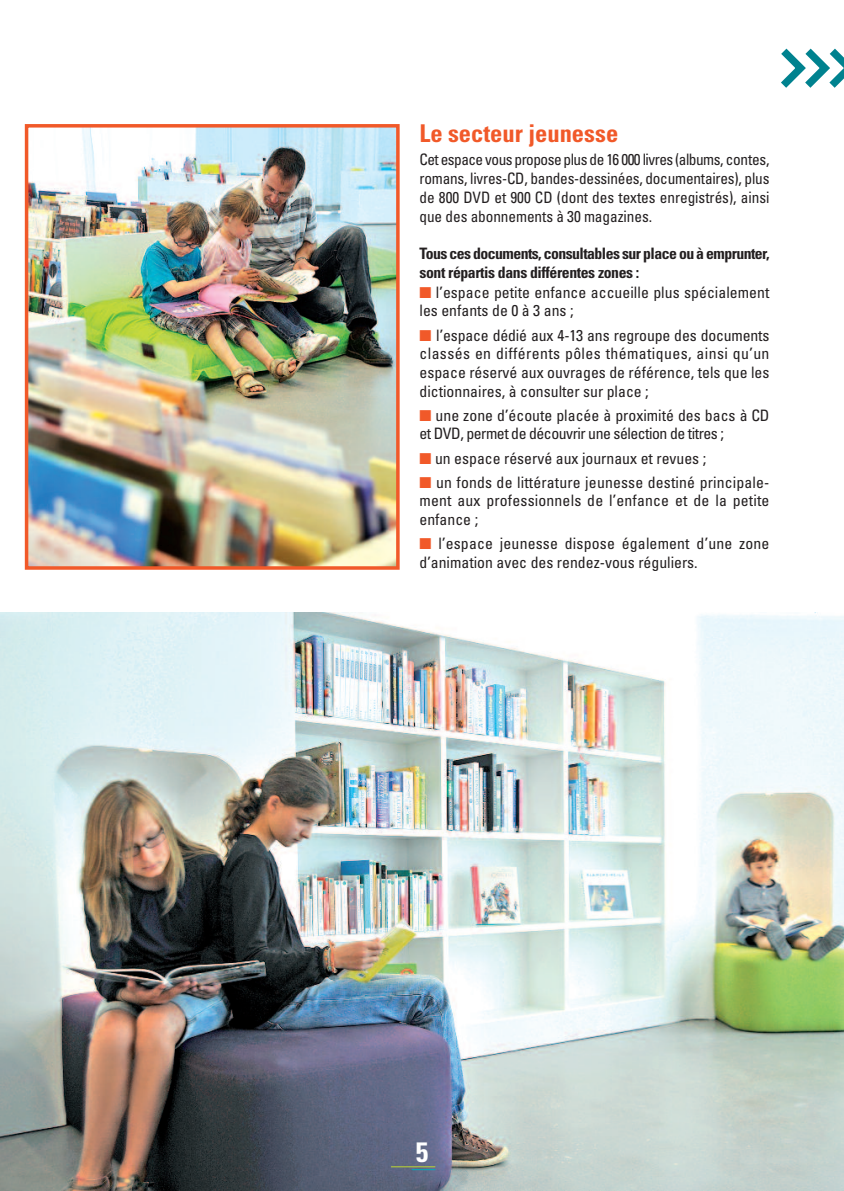
<style>
.page{position:relative;width:844px;height:1191px;background:#fff}
.page>*{position:absolute;margin:0;border:0;box-sizing:border-box;transform-origin:0 0}
.t1{font:700 condensed 28px "Univers";color:#fff}
.t2{font:700 condensed 24.5px "Univers";color:#f15929}
.t3{font:condensed 15.75px/18.9px "Univers";color:#231f20;text-align:justify}
.t4{font:condensed 15.75px/18.4px "Univers";letter-spacing:-.03em;color:#231f20}
.t5{font:700 condensed 15.75px/18.9px "Univers";letter-spacing:-.035em;color:#231f20}
.s1{color:#f15929}
</style>
<div class="page">
<img style="left:0;top:612px;width:843px;height:579px">
<img style="left:30px;top:129px;width:364px;height:436px">
<div style="left:25px;top:124px;width:374px;height:446px;border:4px solid #f15929"></div>
<hr style="left:391px;top:1166px;width:44px;height:1px;background:#bed630">
<svg style="left:411px;top:1169px;width:24px;height:1px"></svg>
<svg style="left:781px;top:49px;width:62px;height:39px"></svg>
<h2 class="t2" style="left:419px;top:124px;width:200px">Le secteur jeunesse</h2>
<p class="t3" style="left:419px;top:151px;width:351px">Cet espace vous propose plus de 16 000 livres (albums, contes, romans, livres-CD, bandes-dessinées, documentaires), plus de 800 DVD et 900 CD (dont des textes enregistrés), ainsi que des abonnements à 30 magazines.</p>
<p class="t5" style="left:419px;top:246px;width:351px">Tous ces documents, consultables sur place ou à emprunter, sont répartis dans différentes zones :</p>
<p class="t3" style="left:419px;top:284px;width:351px;line-height:18.4px"><span class="s1">■</span> l’espace petite enfance accueille plus spécialement les enfants de 0 à 3 ans ;</p>
<p class="t3" style="left:419px;top:327px;width:351px"><span class="s1">■</span> l’espace dédié aux 4-13 ans regroupe des documents classés en différents pôles thématiques, ainsi qu’un espace réservé aux ouvrages de référence, tels que les dictionnaires, à consulter sur place ;</p>
<p class="t4" style="left:419px;top:408px;width:351px"><span class="s1">■</span> une zone d’écoute placée à proximité des bacs à CD et DVD, permet de découvrir une sélection de titres ;</p>
<p class="t3" style="left:419px;top:450px;width:288px"><span class="s1">■</span> un espace réservé aux journaux et revues ;</p>
<p class="t3" style="left:419px;top:474px;width:351px"><span class="s1">■</span> un fonds de littérature jeunesse destiné principale&shy;ment aux professionnels de l’enfance et de la petite enfance ;</p>
<p class="t3" style="left:419px;top:536px;width:351px;line-height:18.4px"><span class="s1">■</span> l’espace jeunesse dispose également d’une zone d’animation avec des rendez-vous réguliers.</p>
<h1 class="t1" style="left:415px;top:1141px;width:14px">5</h1>
</div>
